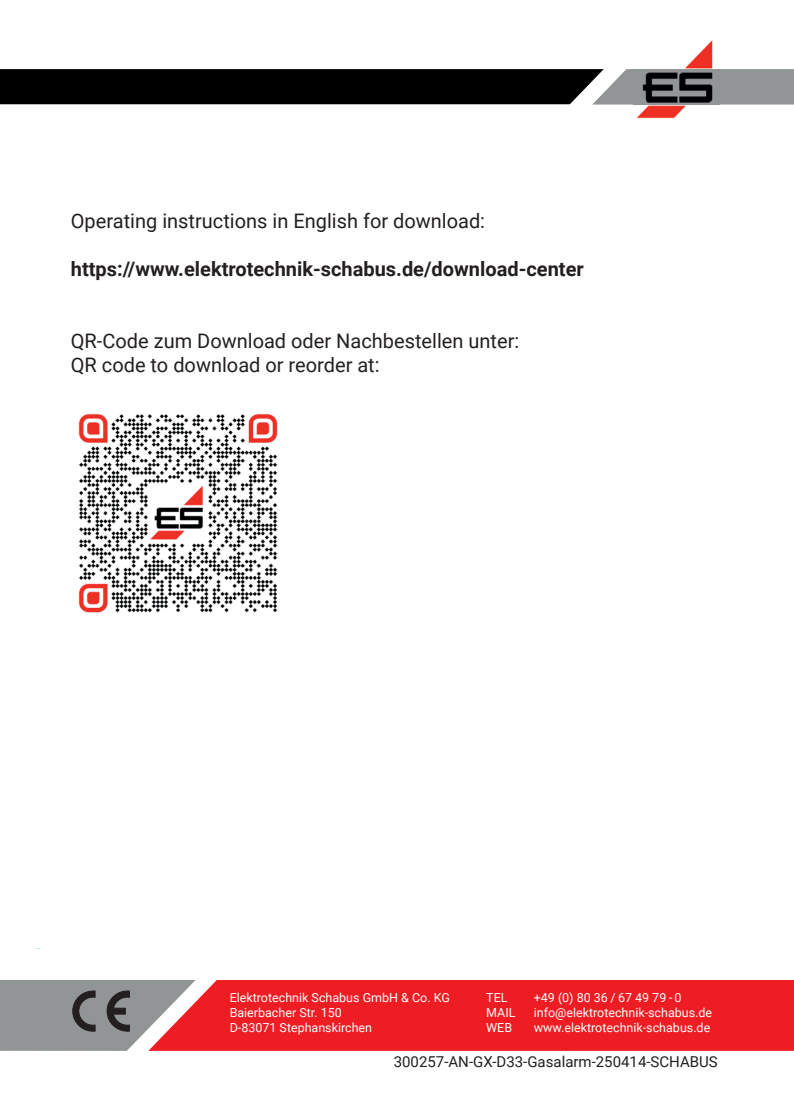
<style>
.page{position:relative;width:794px;height:1120px;background:#fff}
.page>*{position:absolute;margin:0;border:0;box-sizing:border-box;transform-origin:0 0}
.t1{font:20px/24px "Roboto";color:#231f20}
.t2{font:700 20px "Roboto";color:#231f20}
.t3{font:15px "Roboto";color:#231f20}
.t4{font:12.5px/15px "Roboto";color:#fff}
</style>
<div class="page">
<div style="left:196px;top:980px;width:598px;height:71px;background:#ee1d23"></div>
<svg style="left:0;top:69px;width:794px;height:36px;background:#212121"></svg>
<img style="left:636px;top:40px;width:77px;height:79px">
<img style="left:633px;top:69px;width:86px;height:36px">
<svg style="left:0;top:980px;width:196px;height:71px;background:#9c8d8d"></svg>
<img style="left:78px;top:413px;width:200px;height:200px">
<h1 class="t1" style="left:71px;top:208px;width:416px">Operating instructions in English for download:</h1>
<h1 class="t2" style="left:71px;top:254px;width:514px">https://www.elektrotechnik-schabus.de/download-center</h1>
<h1 class="t1" style="left:71px;top:328px;width:450px">QR-Code zum Download oder Nachbestellen unter:<br>QR code to download or reorder at:</h1>
<p class="t4" style="left:230px;top:990px;width:222px">Elektrotechnik Schabus GmbH &amp; Co. KG<br>Baierbacher Str. 150<br>D-83071 Stephanskirchen</p>
<p class="t4" style="left:486px;top:990px;width:23px">TEL</p>
<p class="t4" style="left:534px;top:990px;width:149px">+49 (0) 80 36 / 67 49 79 - 0</p>
<p class="t4" style="left:486px;top:1005px;width:31px">MAIL</p>
<p class="t4" style="left:534px;top:1005px;width:180px">info@elektrotechnik-schabus.de</p>
<p class="t4" style="left:486px;top:1020px;width:27px">WEB</p>
<p class="t4" style="left:534px;top:1020px;width:178px">www.elektrotechnik-schabus.de</p>
<p class="t3" style="left:394px;top:1051px;width:325px">300257-AN-GX-D33-Gasalarm-250414-SCHABUS</p>
</div>
